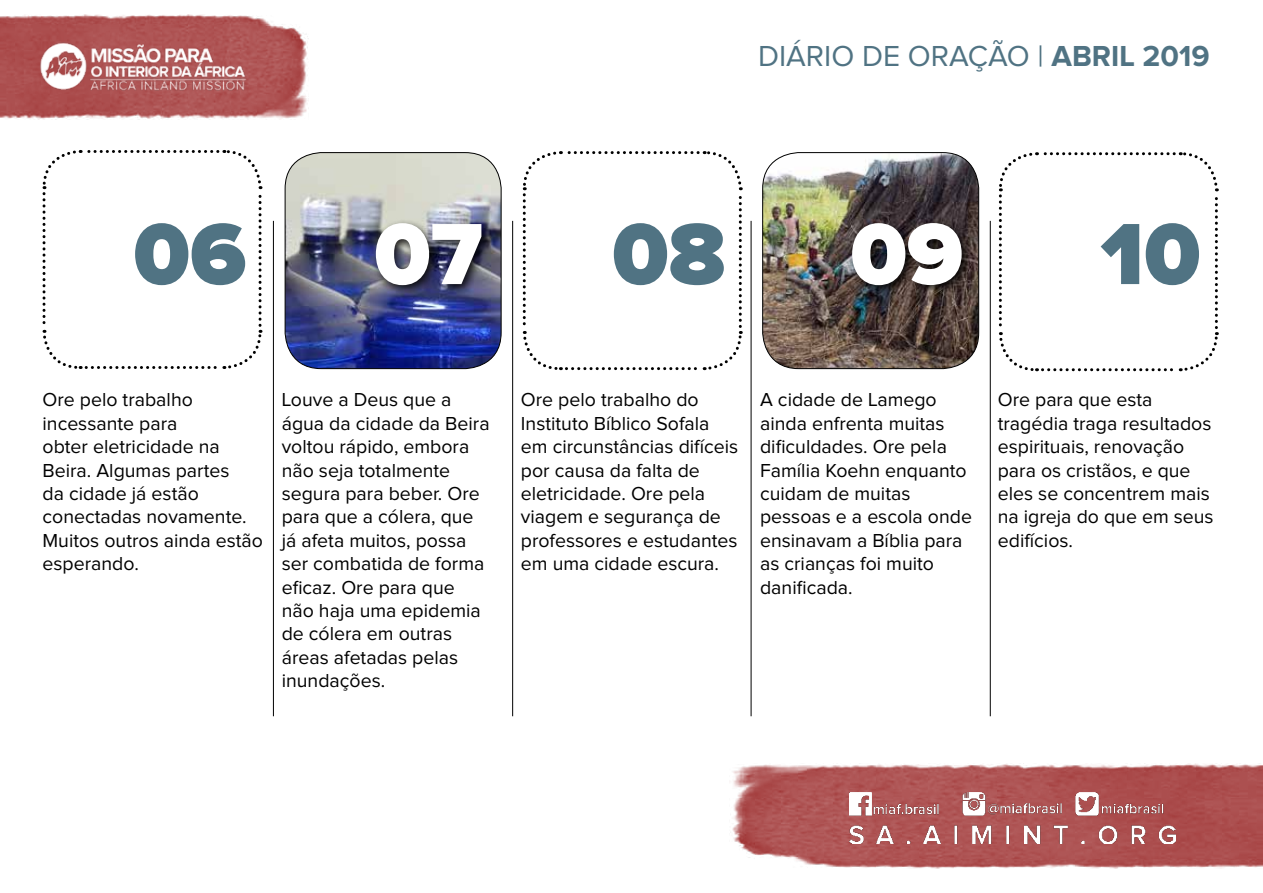
<style>
.page{position:relative;width:1263px;height:893px;background:#fff}
.page>*{position:absolute;margin:0;border:0;box-sizing:border-box;transform-origin:0 0}
.t1{font:900 90px "Proxima Nova";color:#507383}
.t2{font:900 90px "Proxima Nova";color:#fff}
.t3{font:30px "Proxima Nova";color:#507383}
.t4{font:19.5px/23.4px "Proxima Nova";color:#000}
.s1{font-weight:700}
</style>
<div class="page">
<img style="left:285px;top:153px;width:216px;height:216px">
<div style="left:285px;top:152px;width:216px;height:217px;border:1px solid #000;border-radius:36px"></div>
<img style="left:763px;top:153px;width:216px;height:216px">
<div style="left:762px;top:152px;width:217px;height:217px;border:1px solid #000;border-radius:36px"></div>
<img style="left:1px;top:15px;width:308px;height:104px">
<img style="left:732px;top:764px;width:530px;height:104px">
<div style="left:371px;top:219px;width:122px;height:77px;background:#000;opacity:.86"></div>
<div style="left:847px;top:219px;width:126px;height:77px;background:#000;opacity:.86"></div>
<hr style="left:273px;top:221px;width:1px;height:495px;background:#000">
<hr style="left:512px;top:221px;width:1px;height:495px;background:#000">
<hr style="left:751px;top:221px;width:1px;height:495px;background:#000">
<hr style="left:990px;top:221px;width:1px;height:495px;background:#000">
<svg style="left:522px;top:151px;width:221px;height:220px"></svg>
<svg style="left:42px;top:150px;width:221px;height:219px"></svg>
<svg style="left:998px;top:152px;width:221px;height:220px"></svg>
<img style="left:849px;top:792px;width:326px;height:51px">
<img style="left:37px;top:36px;width:213px;height:60px">
<h2 class="t3" style="left:758px;top:42px;width:453px">DIÁRIO DE ORAÇÃO | <span class="s1">ABRIL 2019</span></h2>
<h1 class="t1" style="left:133px;top:213px;width:114px">06</h1>
<h1 class="t2" style="left:374px;top:213px;width:110px">07</h1>
<h1 class="t1" style="left:612px;top:213px;width:115px">08</h1>
<h1 class="t2" style="left:850px;top:213px;width:114px">09</h1>
<h1 class="t1" style="left:1101px;top:213px;width:101px">10</h1>
<p class="t4" style="left:43px;top:389px;width:222px">Ore pelo trabalho incessante para<br>obter eletricidade na<br>Beira. Algumas partes<br>da cidade já estão conectadas novamente.<br>Muitos outros ainda estão esperando.</p>
<p class="t4" style="left:282px;top:389px;width:209px">Louve a Deus que a água da cidade da Beira voltou rápido, embora não seja totalmente segura para beber. Ore para que a cólera, que já afeta muitos, possa ser combatida de forma eficaz. Ore para que não haja uma epidemia de cólera em outras áreas afetadas pelas inundações.</p>
<p class="t4" style="left:521px;top:389px;width:219px">Ore pelo trabalho do<br>Instituto Bíblico Sofala em circunstâncias difíceis por causa da falta de eletricidade. Ore pela viagem e segurança de professores e estudantes em uma cidade escura.</p>
<p class="t4" style="left:760px;top:389px;width:213px">A cidade de Lamego ainda enfrenta muitas dificuldades. Ore pela<br>Família Koehn enquanto cuidam de muitas pessoas e a escola onde ensinavam a Bíblia para as crianças foi muito danificada.</p>
<p class="t4" style="left:998px;top:389px;width:217px">Ore para que esta tragédia traga resultados espirituais, renovação para os cristãos, e que eles se concentrem mais na igreja do que em seus edifícios.</p>
</div>
